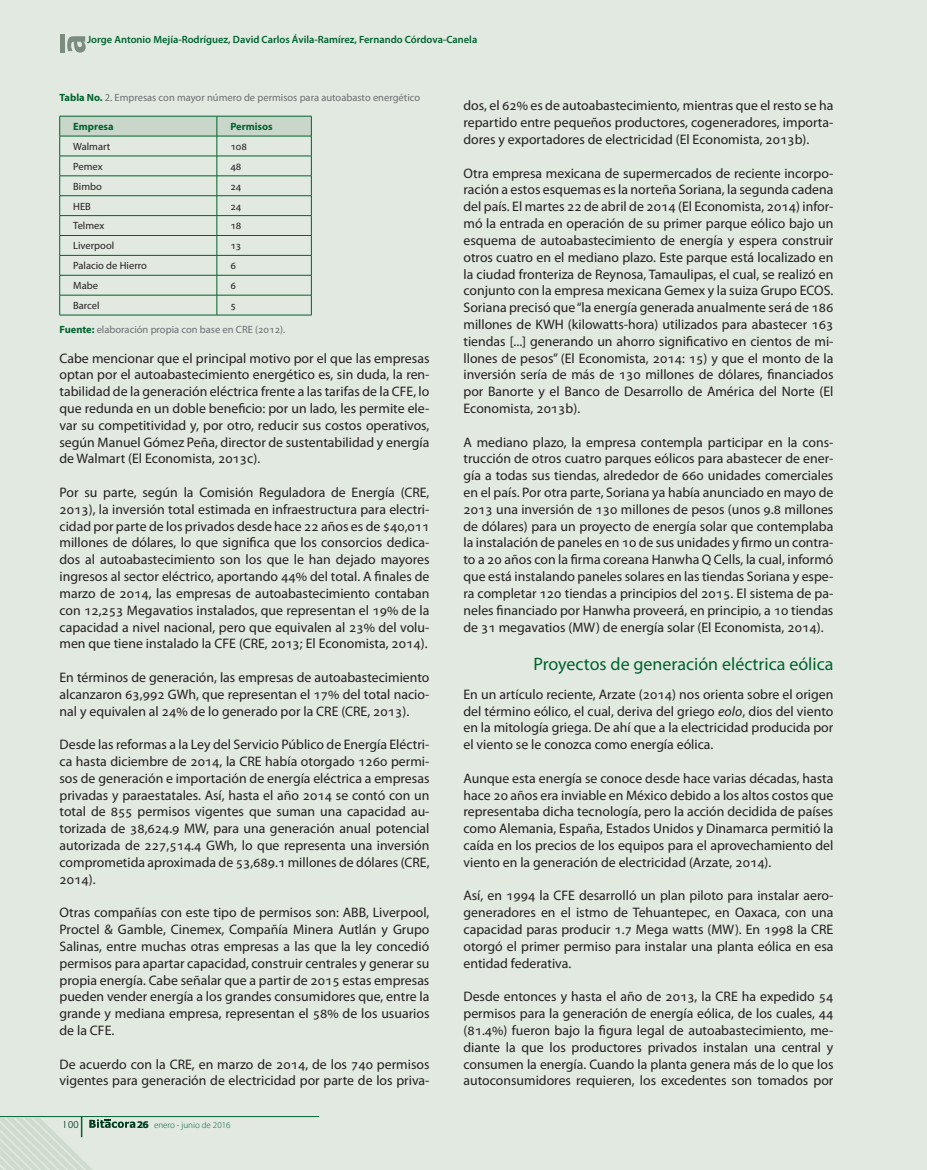
<style>
.page{position:relative;width:927px;height:1170px;background:#fff}
.page>*{position:absolute;margin:0;border:0;box-sizing:border-box;transform-origin:0 0}
._01_SUBTÍTULO_2{font:18px "Myriad Pro";color:#00622f}
._01_CUERPO_DE_TEXTO{font:13.8px/16.8px "Myriad Pro";color:#231f20;text-align:justify}
._01_Tablas{font:10.5px "Myriad Pro";color:#231f20}
.t1{font:600 10.5px "Myriad Pro";color:#00622f}
._01_Figuras{font:10.5px "Myriad Pro";color:#6c6d70}
._01_Fuente{font:10.5px "Myriad Pro";color:#6c6d70}
._01_Tablas-2{font:700 10.5px "Myriad Pro";color:#00622f}
.t2{font:300 10.5px "Myriad Pro";color:#00622f}
.t3{font:300 9px "Myriad Pro";color:#00622f}
.s1{font-weight:700;color:#00622f}
.s2{font-family:"Verdana";font-weight:700;color:#939598}
.s3{font-style:italic}
</style>
<div class="page">
<div style="left:0;top:0;width:927px;height:1169px;background:#e1e9e1"></div>
<hr style="left:0;top:1116px;width:319px;height:1px;background:#00622f">
<hr style="left:60px;top:34px;width:4px;height:19px;background:#798c7e">
<svg style="left:67px;top:36px;width:19px;height:17px"></svg>
<svg style="left:0;top:1116px;width:135px;height:53px"></svg>
<hr style="left:60px;top:315px;width:157px;height:1px;background:#00622f">
<hr style="left:217px;top:315px;width:95px;height:1px;background:#00622f">
<svg style="left:59px;top:116px;width:253px;height:199px"></svg>
<hr style="left:217px;top:116px;width:95px;height:1px;background:#00622f">
<hr style="left:60px;top:136px;width:157px;height:1px;background:#00622f">
<hr style="left:217px;top:136px;width:95px;height:1px;background:#00622f">
<p class="t1" style="left:87px;top:33px;width:392px">Jorge Antonio Mejía-Rodríguez, David Carlos Ávila-Ramírez, Fernando Córdova-Canela</p>
<p class="_01_Figuras" style="left:60px;top:91px;width:362px"><span class="s1">Tabla No.</span> 2. Empresas con mayor número de permisos para autoabasto energético</p>
<p class="_01_Tablas-2" style="left:73px;top:120px;width:42px">Empresa</p>
<p class="_01_Tablas-2" style="left:230px;top:120px;width:44px">Permisos</p>
<p class="_01_Tablas" style="left:73px;top:140px;width:39px">Walmart</p>
<p class="_01_Tablas" style="left:230px;top:140px;width:18px">108</p>
<p class="_01_Tablas" style="left:73px;top:160px;width:31px">Pemex</p>
<p class="_01_Tablas" style="left:230px;top:160px;width:13px">48</p>
<p class="_01_Tablas" style="left:73px;top:180px;width:30px">Bimbo</p>
<p class="_01_Tablas" style="left:230px;top:180px;width:13px">24</p>
<p class="_01_Tablas" style="left:73px;top:199px;width:19px">HEB</p>
<p class="_01_Tablas" style="left:230px;top:199px;width:13px">24</p>
<p class="_01_Tablas" style="left:73px;top:219px;width:33px">Telmex</p>
<p class="_01_Tablas" style="left:230px;top:219px;width:13px">18</p>
<p class="_01_Tablas" style="left:73px;top:239px;width:43px">Liverpool</p>
<p class="_01_Tablas" style="left:230px;top:239px;width:13px">13</p>
<p class="_01_Tablas" style="left:73px;top:259px;width:75px">Palacio de Hierro</p>
<p class="_01_Tablas" style="left:230px;top:259px;width:7px">6</p>
<p class="_01_Tablas" style="left:73px;top:279px;width:26px">Mabe</p>
<p class="_01_Tablas" style="left:230px;top:279px;width:7px">6</p>
<p class="_01_Tablas" style="left:73px;top:299px;width:28px">Barcel</p>
<p class="_01_Tablas" style="left:230px;top:299px;width:7px">5</p>
<p class="_01_Fuente" style="left:60px;top:323px;width:227px"><span class="s1">Fuente:</span> elaboración propia con base en CRE (2012).</p>
<p class="_01_CUERPO_DE_TEXTO" style="left:60px;top:349px;width:371px">Cabe mencionar que el principal motivo por el que las empresas optan por el autoabastecimiento energético es, sin duda, la ren&shy;tabilidad de la generación eléctrica frente a las tarifas de la CFE, lo que redunda en un doble beneficio: por un lado, les permite ele&shy;var su competitividad y, por otro, reducir sus costos operativos, según Manuel Gómez Peña, director de sustentabilidad y energía de Walmart (El Economista, 2013c).</p>
<p class="_01_CUERPO_DE_TEXTO" style="left:60px;top:484px;width:371px">Por su parte, según la Comisión Reguladora de Energía (CRE, 2013), la inversión total estimada en infraestructura para electri&shy;cidad por parte de los privados desde hace 22 años es de $40,011 millones de dólares, lo que significa que los consorcios dedica&shy;dos al autoabastecimiento son los que le han dejado mayores ingresos al sector eléctrico, aportando 44% del total. A finales de marzo de 2014, las empresas de autoabastecimiento contaban con 12,253 Megavatios instalados, que representan el 19% de la capacidad a nivel nacional, pero que equivalen al 23% del volu&shy;men que tiene instalado la CFE (CRE, 2013; El Economista, 2014).</p>
<p class="_01_CUERPO_DE_TEXTO" style="left:60px;top:668px;width:371px">En términos de generación, las empresas de autoabastecimiento alcanzaron 63,992 GWh, que representan el 17% del total nacio&shy;nal y equivalen al 24% de lo generado por la CRE (CRE, 2013).</p>
<p class="_01_CUERPO_DE_TEXTO" style="left:60px;top:736px;width:371px">Desde las reformas a la Ley del Servicio Público de Energía Eléctri&shy;ca hasta diciembre de 2014, la CRE había otorgado 1260 permi&shy;sos de generación e importación de energía eléctrica a empresas privadas y paraestatales. Así, hasta el año 2014 se contó con un total de 855 permisos vigentes que suman una capacidad au&shy;torizada de 38,624.9 MW, para una generación anual potencial autorizada de 227,514.4 GWh, lo que representa una inversión comprometida aproximada de 53,689.1 millones de dólares (CRE, 2014).</p>
<p class="_01_CUERPO_DE_TEXTO" style="left:60px;top:904px;width:371px">Otras compañías con este tipo de permisos son: ABB, Liverpool, Proctel &amp; Gamble, Cinemex, Compañía Minera Autlán y Grupo Salinas, entre muchas otras empresas a las que la ley concedió permisos para apartar capacidad, construir centrales y generar su propia energía. Cabe señalar que a partir de 2015 estas empresas pueden vender energía a los grandes consumidores que, entre la grande y mediana empresa, representan el 58% de los usuarios de la CFE.</p>
<p class="_01_CUERPO_DE_TEXTO" style="left:60px;top:1055px;width:371px">De acuerdo con la CRE, en marzo de 2014, de los 740 permisos vigentes para generación de electricidad por parte de los priva-</p>
<p class="t2" style="left:63px;top:1118px;width:17px">100</p>
<p class="t3" style="left:137px;top:1119px;width:96px"><span class="s2">26</span> enero - junio de 2016</p>
<p class="_01_CUERPO_DE_TEXTO" style="left:463px;top:97px;width:371px">dos, el 62% es de autoabastecimiento<span class="s3">,</span> mientras que el resto se ha repartido entre pequeños productores, cogeneradores, importa&shy;dores y exportadores de electricidad (El Economista, 2013b).</p>
<p class="_01_CUERPO_DE_TEXTO" style="left:463px;top:164px;width:371px">Otra empresa mexicana de supermercados de reciente incorpo&shy;ración a estos esquemas es la norteña Soriana, la segunda cadena del país. El martes 22 de abril de 2014 (El Economista, 2014) infor&shy;mó la entrada en operación de su primer parque eólico bajo un esquema de autoabastecimiento de energía y espera construir otros cuatro en el mediano plazo. Este parque está localizado en la ciudad fronteriza de Reynosa, Tamaulipas, el cual, se realizó en conjunto con la empresa mexicana Gemex y la suiza Grupo ECOS.<br>Soriana precisó que “la energía generada anualmente será de 186 millones de KWH (kilowatts-hora) utilizados para abastecer 163 tiendas [...] generando un ahorro significativo en cientos de mi&shy;llones de pesos” (El Economista, 2014: 15) y que el monto de la inversión sería de más de 130 millones de dólares, financiados por Banorte y el Banco de Desarrollo de América del Norte (El Economista, 2013b).</p>
<p class="_01_CUERPO_DE_TEXTO" style="left:463px;top:433px;width:371px">A mediano plazo, la empresa contempla participar en la cons&shy;trucción de otros cuatro parques eólicos para abastecer de ener&shy;gía a todas sus tiendas, alrededor de 660 unidades comerciales en el país. Por otra parte, Soriana ya había anunciado en mayo de 2013 una inversión de 130 millones de pesos (unos 9.8 millones de dólares) para un proyecto de energía solar que contemplaba la instalación de paneles en 10 de sus unidades y firmo un contra&shy;to a 20 años con la firma coreana Hanwha Q Cells, la cual, informó que está instalando paneles solares en las tiendas Soriana y espe&shy;ra completar 120 tiendas a principios del 2015. El sistema de pa&shy;neles financiado por Hanwha proveerá, en principio, a 10 tiendas de 31 megavatios (MW) de energía solar (El Economista, 2014).</p>
<p class="_01_SUBTÍTULO_2" style="left:533px;top:652px;width:301px">Proyectos de generación eléctrica eólica</p>
<p class="_01_CUERPO_DE_TEXTO" style="left:463px;top:685px;width:371px">En un artículo reciente, Arzate (2014) nos orienta sobre el origen del término eólico, el cual, deriva del griego <span class="s3">eolo</span>, dios del viento en la mitología griega. De ahí que a la electricidad producida por el viento se le conozca como energía eólica.</p>
<p class="_01_CUERPO_DE_TEXTO" style="left:463px;top:769px;width:371px">Aunque esta energía se conoce desde hace varias décadas, hasta hace 20 años era inviable en México debido a los altos costos que representaba dicha tecnología, pero la acción decidida de países como Alemania, España, Estados Unidos y Dinamarca permitió la caída en los precios de los equipos para el aprovechamiento del viento en la generación de electricidad (Arzate, 2014).</p>
<p class="_01_CUERPO_DE_TEXTO" style="left:463px;top:887px;width:371px">Así, en 1994 la CFE desarrolló un plan piloto para instalar aero&shy;generadores en el istmo de Tehuantepec, en Oaxaca, con una capacidad paras producir 1.7 Mega watts (MW). En 1998 la CRE otorgó el primer permiso para instalar una planta eólica en esa entidad federativa.</p>
<p class="_01_CUERPO_DE_TEXTO" style="left:463px;top:988px;width:371px">Desde entonces y hasta el año de 2013, la CRE ha expedido 54 permisos para la generación de energía eólica, de los cuales, 44 (81.4%) fueron bajo la figura legal de autoabastecimiento, me&shy;diante la que los productores privados instalan una central y consumen la energía. Cuando la planta genera más de lo que los autoconsumidores requieren, los excedentes son tomados por</p>
</div>
